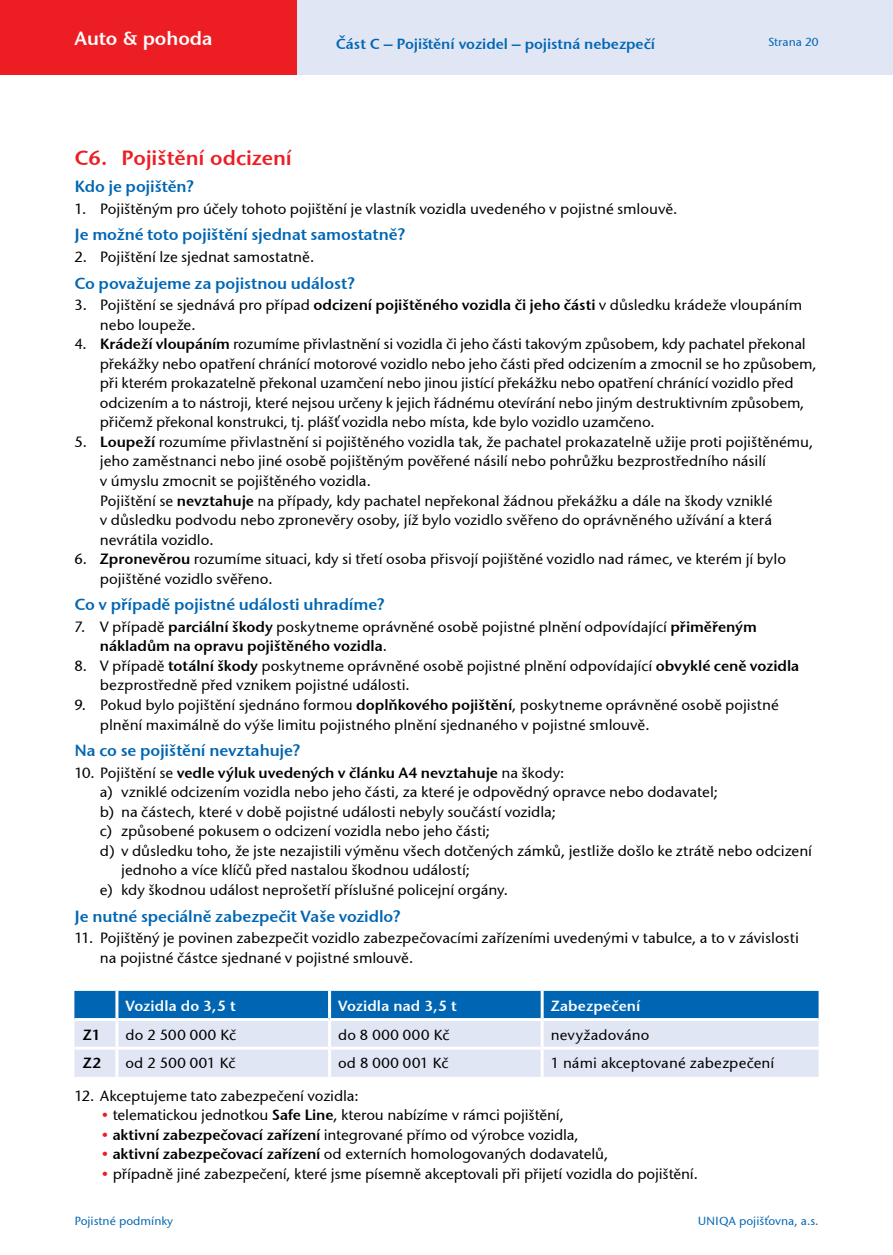
<style>
.page{position:relative;width:893px;height:1255px;background:#fff}
.page>*{position:absolute;margin:0;border:0;box-sizing:border-box;transform-origin:0 0}
.nadpisy{font:21px "Stone San Itc TEE Semi";color:#ed1d24}
.t1{font:19.5px "Stone San Itc TEE Semi";color:#fff}
.nadpis_II_uroven{font:16.5px "Stone San Itc TEE Semi";letter-spacing:-.005em;color:#0066b3}
.bezny_text_doleva_10{font:500 15.15px/19.5px "Stone San Itc TEE";letter-spacing:-.005em;color:#000}
.bezny_text_doleva_10-2{font:15.15px "Stone San Itc TEE Semi";color:#000}
.tabulka_text_do_leva{font:500 15px "Stone San Itc TEE";letter-spacing:.01em;color:#000}
.t2{font:15px "Stone San Itc TEE Semi";color:#0066b3}
.tabulka_text_do_leva-2{font:15px "Stone San Itc TEE Semi";letter-spacing:.01em;color:#fff}
.tabulka_text_do_leva-3{font:500 15px "Stone San Itc TEE";letter-spacing:.035em;color:#000}
.tabulka_text_do_leva-4{font:500 15px "Stone San Itc TEE";letter-spacing:.05em;color:#000}
.tabulka_text_do_leva-5{font:500 15px "Stone San Itc TEE";letter-spacing:.03em;color:#000}
.tabulka_text_do_leva-6{font:15px "Stone San Itc TEE Semi";color:#000}
.t3{font:500 12px "Stone San Itc TEE";color:#0066b3}
.s1{font-family:"Stone San Itc TEE Semi";font-weight:400}
.s2{font-family:"Stone San Itc TEE";font-weight:500}
.s3{color:#ed1d24}
</style>
<div class="page">
<div style="left:0;top:0;width:893px;height:74px;background:#e1e6f4"></div>
<div style="left:0;top:0;width:297px;height:74px;background:#ed1d24"></div>
<svg style="left:74px;top:990px;width:745px;height:86px;background:#95bbde"></svg>
<hr style="left:115px;top:990px;width:3px;height:28px;background:#fff">
<hr style="left:328px;top:990px;width:3px;height:28px;background:#fff">
<hr style="left:541px;top:990px;width:3px;height:28px;background:#fff">
<hr style="left:115px;top:1021px;width:3px;height:25px;background:#fff">
<hr style="left:328px;top:1021px;width:3px;height:25px;background:#fff">
<hr style="left:541px;top:1021px;width:3px;height:25px;background:#fff">
<hr style="left:74px;top:1046px;width:43px;height:3px;background:#fff">
<hr style="left:117px;top:1046px;width:213px;height:3px;background:#fff">
<hr style="left:115px;top:1049px;width:3px;height:27px;background:#fff">
<hr style="left:330px;top:1046px;width:212px;height:3px;background:#fff">
<hr style="left:328px;top:1049px;width:3px;height:27px;background:#fff">
<hr style="left:542px;top:1046px;width:277px;height:3px;background:#fff">
<hr style="left:541px;top:1049px;width:3px;height:27px;background:#fff">
<hr style="left:74px;top:1018px;width:43px;height:3px;background:#fff">
<hr style="left:117px;top:1018px;width:213px;height:3px;background:#fff">
<hr style="left:330px;top:1018px;width:212px;height:3px;background:#fff">
<hr style="left:542px;top:1018px;width:277px;height:3px;background:#fff">
<p class="t1" style="left:74px;top:26px;width:140px">Auto &amp; pohoda</p>
<p class="t3" style="left:768px;top:35px;width:52px">Strana 20</p>
<p class="t2" style="left:336px;top:34px;width:321px">Část C – Pojištění vozidel – pojistná nebezpečí</p>
<p class="nadpisy" style="left:74px;top:145px;width:219px">C6. Pojištění odcizení</p>
<p class="nadpis_II_uroven" style="left:74px;top:176px;width:121px">Kdo je pojištěn?</p>
<p class="bezny_text_doleva_10" style="left:74px;top:199px;width:605px">1. Pojištěným pro účely tohoto pojištění je vlastník vozidla uvedeného v pojistné smlouvě.</p>
<p class="nadpis_II_uroven" style="left:74px;top:224px;width:332px">Je možné toto pojištění sjednat samostatně?</p>
<p class="bezny_text_doleva_10" style="left:74px;top:247px;width:241px">2. Pojištění lze sjednat samostatně.</p>
<p class="nadpis_II_uroven" style="left:74px;top:273px;width:282px">Co považujeme za pojistnou událost?</p>
<p class="bezny_text_doleva_10" style="left:100px;top:296px;width:704px;text-indent:-26px">3. Pojištění se sjednává pro případ <span class="s1">odcizení pojištěného vozidla či jeho části</span> v důsledku krádeže vloupáním nebo loupeže.</p>
<p class="bezny_text_doleva_10" style="left:100px;top:335px;width:718px;text-indent:-26px">4. <span class="s1">Krádeží vloupáním</span> rozumíme přivlastnění si vozidla či jeho části takovým způsobem, kdy pachatel překonal překážky nebo opatření chránící motorové vozidlo nebo jeho části před odcizením a zmocnil se ho způsobem, při kterém prokazatelně překonal uzamčení nebo jinou jistící překážku nebo opatření chránící vozidlo před odcizením a to nástroji, které nejsou určeny k jejich řádnému otevírání nebo jiným destruktivním způsobem, přičemž překonal konstrukci, tj. plášť vozidla nebo místa, kde bylo vozidlo uzamčeno.</p>
<p class="bezny_text_doleva_10" style="left:100px;top:432px;width:715px;text-indent:-26px">5. <span class="s1">Loupeží</span> rozumíme přivlastnění si pojištěného vozidla tak, že pachatel prokazatelně užije proti pojištěnému, jeho zaměstnanci nebo jiné osobě pojištěným pověřené násilí nebo pohrůžku bezprostředního násilí<br>v úmyslu zmocnit se pojištěného vozidla.</p>
<p class="bezny_text_doleva_10" style="left:100px;top:491px;width:674px;text-align:justify">Pojištění se <span class="s1">nevztahuje</span> na případy, kdy pachatel nepřekonal žádnou překážku a dále na škody vzniklé v důsledku podvodu nebo zpronevěry osoby, jíž bylo vozidlo svěřeno do oprávněného užívání a která nevrátila vozidlo.</p>
<p class="bezny_text_doleva_10" style="left:100px;top:549px;width:688px;text-indent:-26px">6. <span class="s1">Zpronevěrou</span> rozumíme situaci, kdy si třetí osoba přisvojí pojištěné vozidlo nad rámec, ve kterém jí bylo pojištěné vozidlo svěřeno.</p>
<p class="nadpis_II_uroven" style="left:74px;top:594px;width:312px">Co v případě pojistné události uhradíme?</p>
<p class="bezny_text_doleva_10" style="left:100px;top:617px;width:658px;text-indent:-26px">7. V případě <span class="s1">parciální škody</span> poskytneme oprávněné osobě pojistné plnění odpovídající <span class="s1">přiměřeným nákladům na opravu pojištěného vozidla</span>.</p>
<p class="bezny_text_doleva_10" style="left:100px;top:656px;width:701px;text-indent:-26px">8. V případě <span class="s1">totální škody</span> poskytneme oprávněné osobě pojistné plnění odpovídající <span class="s1">obvyklé ceně vozidla </span>bezprostředně před vznikem pojistné události.</p>
<p class="bezny_text_doleva_10" style="left:100px;top:695px;width:680px;text-indent:-26px">9. Pokud bylo pojištění sjednáno formou <span class="s1">doplňkového pojištění</span>, poskytneme oprávněné osobě pojistné plnění maximálně do výše limitu pojistného plnění sjednaného v pojistné smlouvě.</p>
<p class="nadpis_II_uroven" style="left:74px;top:740px;width:228px">Na co se pojištění nevztahuje?</p>
<p class="bezny_text_doleva_10-2" style="left:74px;top:763px;width:492px"><span class="s2">10. Pojištění se</span> vedle výluk uvedených v článku A4 nevztahuje <span class="s2">na škody:</span></p>
<p class="bezny_text_doleva_10" style="left:100px;top:782px;width:619px">a) vzniklé odcizením vozidla nebo jeho části, za které je odpovědný opravce nebo dodavatel;</p>
<p class="bezny_text_doleva_10" style="left:100px;top:802px;width:458px">b) na částech, které v době pojistné události nebyly součástí vozidla;</p>
<p class="bezny_text_doleva_10" style="left:100px;top:821px;width:392px">c) způsobené pokusem o odcizení vozidla nebo jeho části;</p>
<p class="bezny_text_doleva_10" style="left:121px;top:841px;width:692px;text-indent:-21px">d) v důsledku toho, že jste nezajistili výměnu všech dotčených zámků, jestliže došlo ke ztrátě nebo odcizení jednoho a více klíčů před nastalou škodnou událostí;</p>
<p class="bezny_text_doleva_10" style="left:100px;top:880px;width:410px">e) kdy škodnou událost neprošetří příslušné policejní orgány.</p>
<p class="nadpis_II_uroven" style="left:74px;top:905px;width:328px">Je nutné speciálně zabezpečit Vaše vozidlo?</p>
<p class="bezny_text_doleva_10" style="left:100px;top:928px;width:700px;text-indent:-26px">11. Pojištěný je povinen zabezpečit vozidlo zabezpečovacími zařízeními uvedenými v tabulce, a to v závislosti na pojistné částce sjednané v pojistné smlouvě.</p>
<p class="tabulka_text_do_leva-2" style="left:125px;top:996px;width:112px">Vozidla do 3,5 t</p>
<p class="tabulka_text_do_leva-2" style="left:338px;top:996px;width:120px">Vozidla nad 3,5 t</p>
<p class="tabulka_text_do_leva-2" style="left:551px;top:996px;width:91px">Zabezpečení</p>
<p class="tabulka_text_do_leva-6" style="left:83px;top:1025px;width:19px">Z1</p>
<p class="tabulka_text_do_leva-3" style="left:125px;top:1025px;width:112px">do 2 500 000 Kč</p>
<p class="tabulka_text_do_leva-4" style="left:338px;top:1025px;width:113px">do 8 000 000 Kč</p>
<p class="tabulka_text_do_leva" style="left:551px;top:1025px;width:100px">nevyžadováno</p>
<p class="tabulka_text_do_leva-6" style="left:83px;top:1053px;width:20px">Z2</p>
<p class="tabulka_text_do_leva" style="left:125px;top:1054px;width:111px">od 2 500 001 Kč</p>
<p class="tabulka_text_do_leva-5" style="left:338px;top:1054px;width:112px">od 8 000 001 Kč</p>
<p class="tabulka_text_do_leva" style="left:551px;top:1054px;width:225px">1 námi akceptované zabezpečení</p>
<p class="bezny_text_doleva_10" style="left:74px;top:1085px;width:286px">12. Akceptujeme tato zabezpečení vozidla:</p>
<p class="bezny_text_doleva_10" style="left:100px;top:1105px;width:465px"><span class="s3">•</span> telematickou jednotkou <span class="s1">Safe Line</span>, kterou nabízíme v rámci pojištění,</p>
<p class="bezny_text_doleva_10" style="left:100px;top:1124px;width:480px"><span class="s3">•</span> <span class="s1">aktivní zabezpečovací zařízení</span> integrované přímo od výrobce vozidla,</p>
<p class="bezny_text_doleva_10" style="left:100px;top:1144px;width:510px"><span class="s3">•</span> <span class="s1">aktivní zabezpečovací zařízení</span> od externích homologovaných dodavatelů,</p>
<p class="bezny_text_doleva_10" style="left:100px;top:1163px;width:599px"><span class="s3">•</span> případně jiné zabezpečení, které jsme písemně akceptovali při přijetí vozidla do pojištění.</p>
<p class="t3" style="left:74px;top:1213px;width:100px">Pojistné podmínky</p>
<p class="t3" style="left:698px;top:1213px;width:122px">UNIQA pojišťovna, a.s.</p>
</div>
